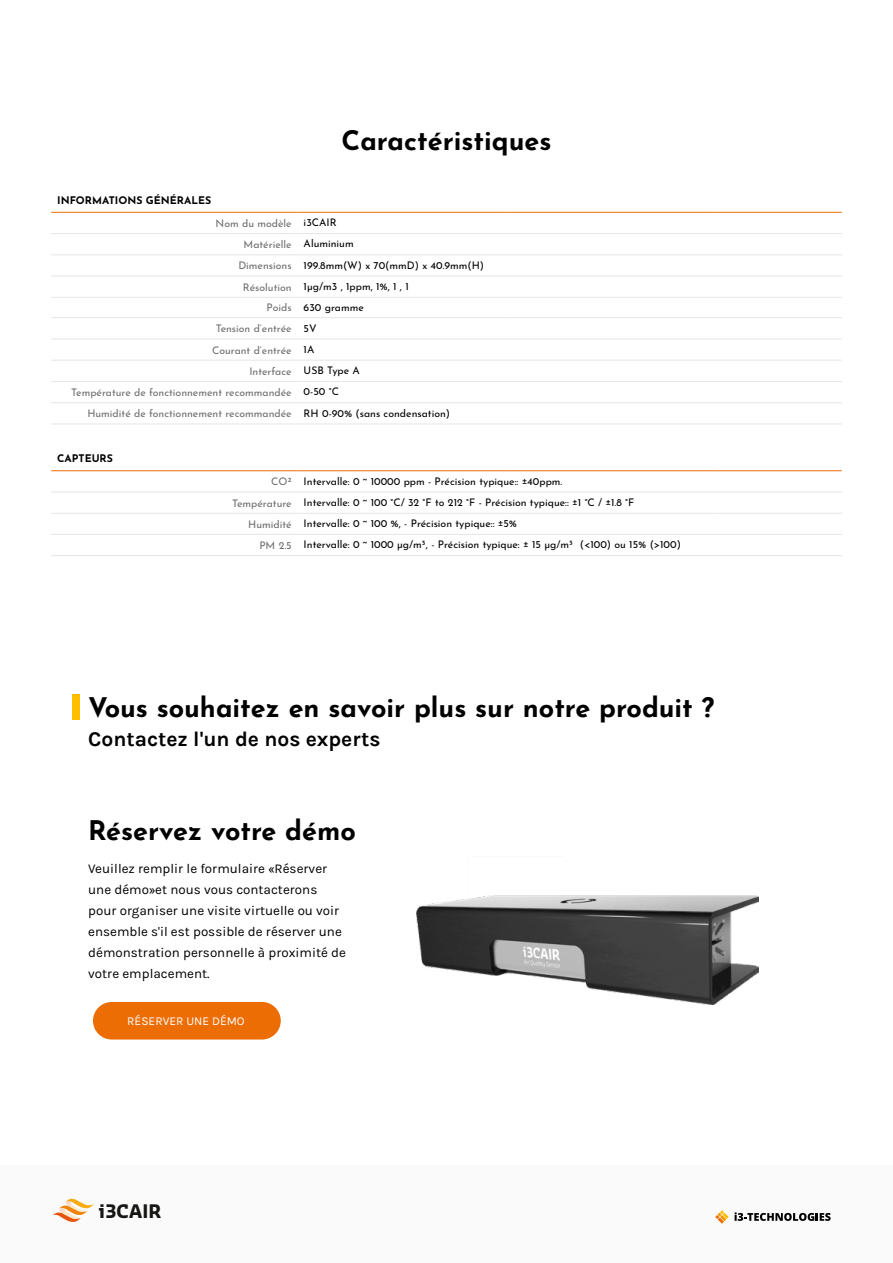
<style>
.page{position:relative;width:893px;height:1263px;background:#fff}
.page>*{position:absolute;margin:0;border:0;box-sizing:border-box;transform-origin:0 0}
.t1{font:700 27px "Josefin Sans";color:#000}
.t2{font:700 21px "Karla";color:#000}
.t3{font:700 18.3px "Sansa";color:#161615}
.t4{font:13.35px/21px "Karmilla";color:#000}
.t5{font:13.35px/21px "Karla";color:#000}
.t6{font:12px "Karla";color:#fff}
.t7{font:10.5px "Josefin Sans";color:#000}
.t8{font:10.5px "Josefin Sans";color:#6f6e6e}
.t9{font:700 10.5px "Josefin Sans";color:#000}
.s1{color:#000}
.s2{color:#6f6e6e}
.s3{font-family:"Karla"}
</style>
<div class="page">
<div style="left:0;top:1165px;width:893px;height:98px;background:#fbfafa"></div>
<svg style="left:715px;top:1210px;width:116px;height:14px"></svg>
<svg style="left:53px;top:1198px;width:41px;height:24px"></svg>
<div style="left:93px;top:1002px;width:188px;height:37px;background:#ed6d05;border-radius:19px"></div>
<img style="left:416px;top:895px;width:342px;height:109px">
<hr style="left:51px;top:492px;width:247px;height:1px;background:#e5e5e5">
<hr style="left:298px;top:492px;width:211px;height:1px;background:#e5e5e5">
<hr style="left:509px;top:492px;width:211px;height:1px;background:#e5e5e5">
<hr style="left:720px;top:492px;width:122px;height:1px;background:#e5e5e5">
<hr style="left:51px;top:513px;width:247px;height:1px;background:#e5e5e5">
<hr style="left:51px;top:534px;width:247px;height:1px;background:#e5e5e5">
<hr style="left:51px;top:555px;width:247px;height:1px;background:#e5e5e5">
<hr style="left:51px;top:233px;width:247px;height:1px;background:#e5e5e5">
<hr style="left:51px;top:254px;width:247px;height:1px;background:#e5e5e5">
<hr style="left:51px;top:276px;width:247px;height:1px;background:#e5e5e5">
<hr style="left:51px;top:297px;width:247px;height:1px;background:#e5e5e5">
<hr style="left:51px;top:317px;width:247px;height:1px;background:#e5e5e5">
<hr style="left:51px;top:339px;width:247px;height:1px;background:#e5e5e5">
<hr style="left:51px;top:360px;width:247px;height:1px;background:#e5e5e5">
<hr style="left:51px;top:381px;width:247px;height:1px;background:#e5e5e5">
<hr style="left:51px;top:402px;width:247px;height:1px;background:#e5e5e5">
<hr style="left:51px;top:424px;width:247px;height:1px;background:#e5e5e5">
<hr style="left:51px;top:470px;width:247px;height:1px;background:#ed6d05">
<hr style="left:298px;top:470px;width:211px;height:1px;background:#ed6d05">
<hr style="left:509px;top:470px;width:211px;height:1px;background:#ed6d05">
<hr style="left:720px;top:470px;width:122px;height:1px;background:#ed6d05">
<hr style="left:298px;top:233px;width:211px;height:1px;background:#e5e5e5">
<hr style="left:509px;top:233px;width:211px;height:1px;background:#e5e5e5">
<hr style="left:720px;top:233px;width:122px;height:1px;background:#e5e5e5">
<hr style="left:298px;top:254px;width:211px;height:1px;background:#e5e5e5">
<hr style="left:509px;top:254px;width:211px;height:1px;background:#e5e5e5">
<hr style="left:720px;top:254px;width:122px;height:1px;background:#e5e5e5">
<hr style="left:298px;top:276px;width:211px;height:1px;background:#e5e5e5">
<hr style="left:509px;top:276px;width:211px;height:1px;background:#e5e5e5">
<hr style="left:720px;top:276px;width:122px;height:1px;background:#e5e5e5">
<hr style="left:298px;top:297px;width:211px;height:1px;background:#e5e5e5">
<hr style="left:509px;top:297px;width:211px;height:1px;background:#e5e5e5">
<hr style="left:720px;top:297px;width:122px;height:1px;background:#e5e5e5">
<hr style="left:298px;top:317px;width:211px;height:1px;background:#e5e5e5">
<hr style="left:509px;top:317px;width:211px;height:1px;background:#e5e5e5">
<hr style="left:720px;top:317px;width:122px;height:1px;background:#e5e5e5">
<hr style="left:298px;top:339px;width:211px;height:1px;background:#e5e5e5">
<hr style="left:509px;top:339px;width:211px;height:1px;background:#e5e5e5">
<hr style="left:720px;top:339px;width:122px;height:1px;background:#e5e5e5">
<hr style="left:298px;top:360px;width:211px;height:1px;background:#e5e5e5">
<hr style="left:509px;top:360px;width:211px;height:1px;background:#e5e5e5">
<hr style="left:720px;top:360px;width:122px;height:1px;background:#e5e5e5">
<hr style="left:298px;top:381px;width:211px;height:1px;background:#e5e5e5">
<hr style="left:509px;top:381px;width:211px;height:1px;background:#e5e5e5">
<hr style="left:720px;top:381px;width:122px;height:1px;background:#e5e5e5">
<hr style="left:298px;top:402px;width:211px;height:1px;background:#e5e5e5">
<hr style="left:509px;top:402px;width:211px;height:1px;background:#e5e5e5">
<hr style="left:720px;top:402px;width:122px;height:1px;background:#e5e5e5">
<hr style="left:298px;top:424px;width:211px;height:1px;background:#e5e5e5">
<hr style="left:509px;top:424px;width:211px;height:1px;background:#e5e5e5">
<hr style="left:720px;top:424px;width:122px;height:1px;background:#e5e5e5">
<hr style="left:298px;top:513px;width:211px;height:1px;background:#e5e5e5">
<hr style="left:509px;top:513px;width:211px;height:1px;background:#e5e5e5">
<hr style="left:720px;top:513px;width:122px;height:1px;background:#e5e5e5">
<hr style="left:298px;top:534px;width:211px;height:1px;background:#e5e5e5">
<hr style="left:509px;top:534px;width:211px;height:1px;background:#e5e5e5">
<hr style="left:720px;top:534px;width:122px;height:1px;background:#e5e5e5">
<hr style="left:51px;top:212px;width:247px;height:1px;background:#ed6d05">
<hr style="left:298px;top:212px;width:211px;height:1px;background:#ed6d05">
<hr style="left:509px;top:212px;width:211px;height:1px;background:#ed6d05">
<hr style="left:720px;top:212px;width:122px;height:1px;background:#ed6d05">
<hr style="left:298px;top:555px;width:211px;height:1px;background:#e5e5e5">
<hr style="left:509px;top:555px;width:211px;height:1px;background:#e5e5e5">
<hr style="left:720px;top:555px;width:122px;height:1px;background:#e5e5e5">
<div style="left:72px;top:694px;width:7px;height:26px;background:#ffbf00"></div>
<p class="t9" style="left:57px;top:191px;width:155px">INFORMATIONS GÉNÉRALES</p>
<h1 class="t1" style="left:342px;top:116px;width:211px">Caractéristiques</h1>
<p class="t8" style="left:216px;top:214px;width:122px">Nom du modèle <span class="s1">i3CAIR</span></p>
<p class="t8" style="left:244px;top:236px;width:112px">Matérielle <span class="s1">Aluminium</span></p>
<p class="t7" style="left:238px;top:256px;width:247px"><span class="s2">Dimensions</span> 199.8mm(W) x 70(mmD) x 40.9mm(H)</p>
<p class="t7" style="left:243px;top:278px;width:167px"><span class="s2">Résolution</span> 1µg/m3 , 1ppm, 1%, 1℃, 1</p>
<p class="t7" style="left:266px;top:299px;width:99px"><span class="s2">Poids</span> 630 gramme</p>
<p class="t8" style="left:216px;top:320px;width:102px">Tension d’entrée <span class="s1">5V</span></p>
<p class="t8" style="left:212px;top:341px;width:104px">Courant d’entrée <span class="s1">1A</span></p>
<p class="t8" style="left:249px;top:362px;width:112px">Interface <span class="s1">USB Type A</span></p>
<p class="t8" style="left:71px;top:384px;width:269px">Température de fonctionnement recommandée <span class="s1">0-50 °C</span></p>
<p class="t8" style="left:87px;top:405px;width:364px">Humidité de fonctionnement recommandée <span class="s1">RH 0-90% (sans condensation)</span></p>
<p class="t9" style="left:57px;top:449px;width:57px">CAPTEURS</p>
<p class="t7" style="left:271px;top:472px;width:293px"><span class="s2">CO²</span> Intervalle: 0 ~ 10000 ppm - Précision typique:: ±40ppm.</p>
<p class="t7" style="left:232px;top:493px;width:404px"><span class="s2">Température</span> Intervalle: 0 ~ 100 °C/ 32 °F to 212 °F - Précision typique:: ±1 °C / ±1.8 °F</p>
<p class="t7" style="left:248px;top:515px;width:270px"><span class="s2">Humidité</span> Intervalle: 0 ~ 100 %, - Précision typique:: ±5%</p>
<p class="t7" style="left:259px;top:536px;width:423px"><span class="s2">PM 2.5</span> Intervalle: 0 ~ 1000 μg/m³, - Précision typique: ± 15 μg/m³ (&lt;100) ou 15% (&gt;100)</p>
<h1 class="t1" style="left:88px;top:683px;width:627px">Vous souhaitez en savoir plus sur notre produit ?</h1>
<h2 class="t2" style="left:88px;top:727px;width:294px">Contactez l'un de nos experts</h2>
<h1 class="t1" style="left:88px;top:806px;width:269px">Réservez votre démo</h1>
<p class="t4" style="left:88px;top:858px;width:255px"><span class="s3">Veuillez remplir le</span> formulaire «Réserver une démo»et nous vous contacterons pour organiser une visite virtuelle ou voir ensemble s'il est possible <span class="s3">de réserver une</span></p>
<p class="t5" style="left:88px;top:942px;width:259px">démonstration personnelle à proximité de votre emplacement.</p>
<p class="t6" style="left:127px;top:1014px;width:119px">RÉSERVER UNE DÉMO</p>
<h3 class="t3" style="left:99px;top:1199px;width:64px">i3CAIR</h3>
</div>
